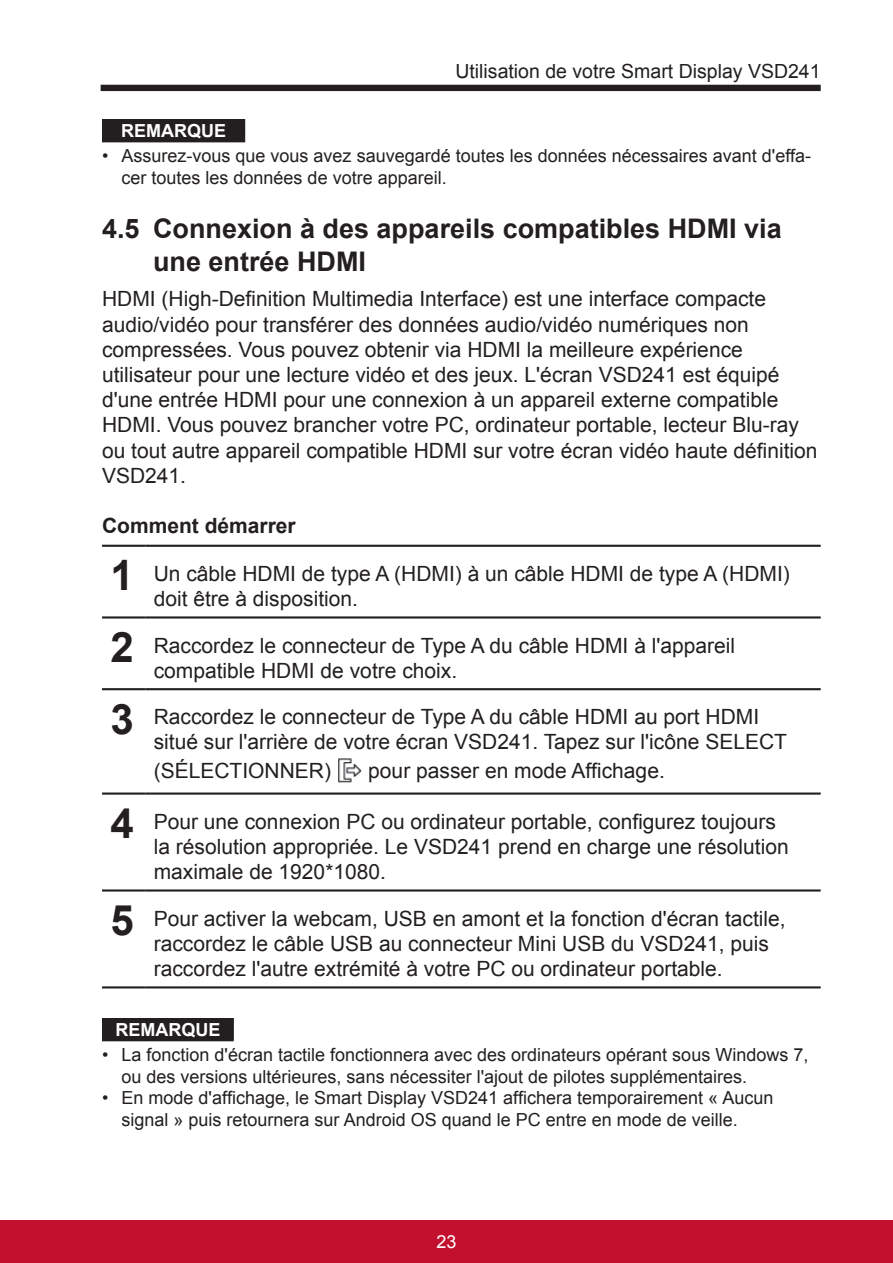
<style>
.page{position:relative;width:893px;height:1263px;background:#fff}
.page>*{position:absolute;margin:0;border:0;box-sizing:border-box;transform-origin:0 0}
.t1{font:700 27px/32.4px "Arial";color:#231f20}
.t2{font:21px/25.2px "Arial";color:#231f20}
.t3{font:700 21px "Arial";color:#231f20}
.t4{font:19.5px "Arial";color:#231f20}
.t5{font:18px/21.6px "Arial";color:#231f20}
.t6{font:700 18px "Arial";color:#fff}
.t7{font:18px "Arial";color:#fff}
.s1{font-weight:700;font-size:42px}
</style>
<div class="page">
<div style="left:101px;top:85px;width:720px;height:6px;background:#231f20"></div>
<div style="left:0;top:1220px;width:893px;height:43px;background:#c3102f"></div>
<div style="left:103px;top:120px;width:142px;height:22px;background:#231f20"></div>
<hr style="left:102px;top:119px;width:143px;height:1px;background:#231f20">
<svg style="left:102px;top:120px;width:1px;height:21px"></svg>
<hr style="left:102px;top:141px;width:143px;height:1px;background:#231f20">
<hr style="left:102px;top:545px;width:43px;height:2px;background:#231f20">
<hr style="left:145px;top:545px;width:676px;height:2px;background:#231f20">
<hr style="left:102px;top:616px;width:43px;height:2px;background:#231f20">
<hr style="left:145px;top:616px;width:676px;height:2px;background:#231f20">
<hr style="left:102px;top:688px;width:43px;height:2px;background:#231f20">
<hr style="left:145px;top:688px;width:676px;height:2px;background:#231f20">
<hr style="left:102px;top:792px;width:43px;height:3px;background:#231f20">
<hr style="left:145px;top:792px;width:676px;height:3px;background:#231f20">
<hr style="left:102px;top:889px;width:43px;height:2px;background:#231f20">
<hr style="left:145px;top:889px;width:676px;height:2px;background:#231f20">
<hr style="left:102px;top:986px;width:43px;height:2px;background:#231f20">
<hr style="left:145px;top:986px;width:676px;height:2px;background:#231f20">
<img style="left:338px;top:758px;width:24px;height:25px">
<div style="left:103px;top:1018px;width:130px;height:23px;background:#231f20"></div>
<hr style="left:102px;top:1018px;width:132px;height:1px;background:#231f20">
<svg style="left:102px;top:1019px;width:1px;height:21px"></svg>
<svg style="left:233px;top:1019px;width:1px;height:21px"></svg>
<hr style="left:102px;top:1040px;width:132px;height:1px;background:#231f20">
<p class="t4" style="left:455px;top:58px;width:367px">Utilisation de votre Smart Display VSD241</p>
<p class="t6" style="left:121px;top:119px;width:106px">REMARQUE</p>
<p class="t5" style="left:122px;top:145px;width:691px;text-indent:-19px">• Assurez-vous que vous avez sauvegardé toutes les données nécessaires avant d'effa&shy;cer toutes les données de votre appareil.</p>
<p class="t1" style="left:153px;top:213px;width:630px;text-indent:-51px">4.5 Connexion à des appareils compatibles HDMI via une entrée HDMI</p>
<p class="t2" style="left:102px;top:287px;width:717px">HDMI (High-Definition Multimedia Interface) est une interface compacte audio/vidéo pour transférer des données audio/vidéo numériques non compressées. Vous pouvez obtenir via HDMI la meilleure expérience utilisateur pour une lecture vidéo et des jeux. L'écran VSD241 est équipé d'une entrée HDMI pour une connexion à un appareil externe compatible HDMI. Vous pouvez brancher votre PC, ordinateur portable, lecteur Blu-ray ou tout autre appareil compatible HDMI sur votre écran vidéo haute définition VSD241.</p>
<p class="t3" style="left:102px;top:512px;width:195px">Comment démarrer</p>
<p class="t2" style="left:154px;top:561px;width:638px;text-indent:-43px"><span class="s1">1</span> Un câble HDMI de type A (HDMI) à un câble HDMI de type A (HDMI) doit être à disposition.</p>
<p class="t2" style="left:154px;top:633px;width:583px;text-indent:-43px"><span class="s1">2</span> Raccordez le connecteur de Type A du câble HDMI à l'appareil compatible HDMI de votre choix.</p>
<p class="t2" style="left:154px;top:704px;width:635px;text-indent:-43px"><span class="s1">3</span> Raccordez le connecteur de Type A du câble HDMI au port HDMI situé sur l'arrière de votre écran VSD241. Tapez sur l'icône SELECT</p>
<p class="t2" style="left:154px;top:759px;width:179px">(SÉLECTIONNER)</p>
<p class="t2" style="left:368px;top:759px;width:298px">pour passer en mode Affichage.</p>
<p class="t2" style="left:154px;top:809px;width:636px;text-indent:-43px"><span class="s1">4</span> Pour une connexion PC ou ordinateur portable, configurez toujours la résolution appropriée. Le VSD241 prend en charge une résolution maximale de 1920*1080.</p>
<p class="t2" style="left:154px;top:906px;width:633px;text-indent:-43px"><span class="s1">5</span> Pour activer la webcam, USB en amont et la fonction d'écran tactile, raccordez le câble USB au connecteur Mini USB du VSD241, puis raccordez l'autre extrémité à votre PC ou ordinateur portable.</p>
<p class="t6" style="left:115px;top:1018px;width:106px">REMARQUE</p>
<p class="t5" style="left:122px;top:1044px;width:688px;text-indent:-19px">• La fonction d'écran tactile fonctionnera avec des ordinateurs opérant sous Windows 7, ou des versions ultérieures, sans nécessiter l'ajout de pilotes supplémentaires.</p>
<p class="t5" style="left:122px;top:1087px;width:653px;text-indent:-19px">• En mode d'affichage, le Smart Display VSD241 affichera temporairement « Aucun signal » puis retournera sur Android OS quand le PC entre en mode de veille.</p>
<p class="t7" style="left:436px;top:1230px;width:22px">23</p>
</div>
